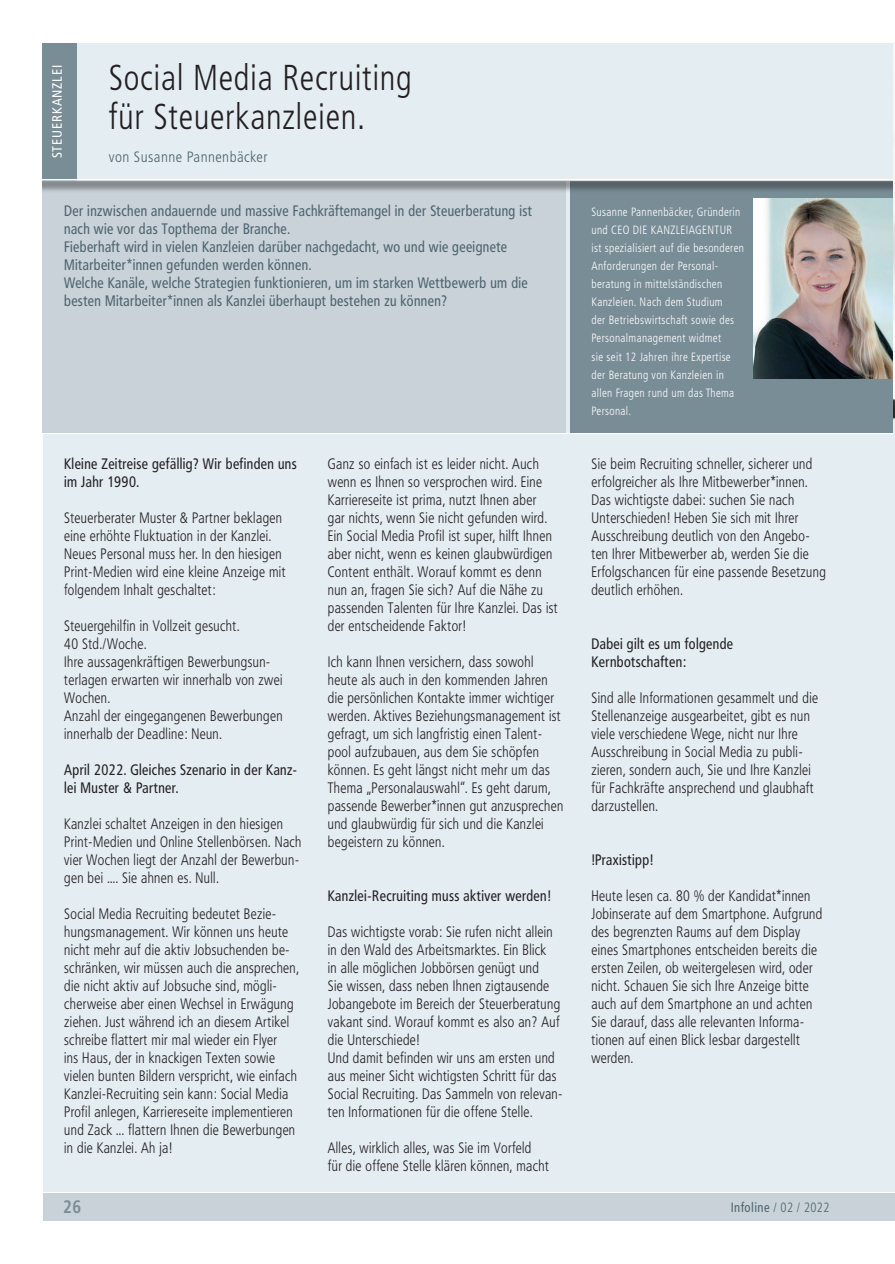
<style>
.page{position:relative;width:895px;height:1264px;background:#fff}
.page>*{position:absolute;margin:0;border:0;box-sizing:border-box;transform-origin:0 0}
.t1{font:300 condensed 36px "Frutiger";letter-spacing:.02em;color:#231f20;scale:.94 1}
.t2{font:700 condensed 18px "Frutiger";color:#798d97;scale:.94 1}
.Lauftext_Frutiger_47{font:300 15px/18px "Frutiger Condensed BQ";letter-spacing:.03em;color:#231f20;scale:.94 1}
.Lauftext_Frutiger_47-2{font:15px/18px "Frutiger Condensed BQ";letter-spacing:.03em;color:#4d636e;scale:.94 1}
.Lauftext_Frutiger_47-3{font:15px/18px "Frutiger Condensed BQ";letter-spacing:.03em;color:#231f20;scale:.94 1}
.t3{font:300 condensed 15px "Frutiger";letter-spacing:.03em;color:#4d636e}
.t4{font:condensed 13.5px "Frutiger";letter-spacing:.03em;color:#4d636e;scale:.94 1}
.t5{font:condensed 13.5px "Frutiger";letter-spacing:.06em;color:#fff}
.Bildtext_grünes_Feld{font:300 condensed 12px/18px "Frutiger";letter-spacing:.03em;color:#fff;scale:.94 1}
.s1{font-weight:300}
</style>
<div class="page">
<div style="left:43px;top:1193px;width:852px;height:28px;background:#c8d2d8"></div>
<div style="left:43px;top:43px;width:852px;height:1148px;background:#e4edf2"></div>
<hr style="left:41px;top:433px;width:852px;height:1px;background:#fff">
<div style="left:43px;top:180px;width:523px;height:252px;background:#c8d2d8"></div>
<div style="left:570px;top:180px;width:323px;height:252px;background:#798d97"></div>
<img style="left:753px;top:198px;width:140px;height:180px">
<div style="left:43px;top:176px;width:850px;height:17px;background:#231f20;opacity:.4"></div>
<hr style="left:43px;top:176px;width:850px;height:4px;background:#e8ecef">
<div style="left:43px;top:43px;width:34px;height:137px;background:#798d97"></div>
<hr style="left:40px;top:179px;width:853px;height:1px;background:#fff">
<img style="left:893px;top:43px;width:2px;height:376px">
<p class="t5" style="left:49px;top:158px;width:95px;rotate:-90deg">STEUERKANZLEI</p>
<p class="t1" style="left:109px;top:57px;width:324px">Social Media Recruiting</p>
<p class="t1" style="left:109px;top:96px;width:274px">für Steuerkanzleien.</p>
<p class="t3" style="left:109px;top:149px;width:160px">von Susanne Pannenbäcker</p>
<p class="Lauftext_Frutiger_47-2" style="left:64px;top:202px;width:499px">Der inzwischen andauernde und massive Fachkräftemangel in der Steuerberatung ist nach wie vor das Topthema der Branche.</p>
<p class="Lauftext_Frutiger_47-2" style="left:64px;top:238px;width:473px">Fieberhaft wird in vielen Kanzleien darüber nachgedacht, wo und wie geeignete<br>Mitarbeiter*innen gefunden werden können.</p>
<p class="Lauftext_Frutiger_47-2" style="left:64px;top:274px;width:495px">Welche Kanäle, welche Strategien funktionieren, um im starken Wettbewerb um die besten Mitarbeiter*innen als Kanzlei überhaupt bestehen zu können?</p>
<p class="Lauftext_Frutiger_47-3" style="left:64px;top:454px;width:249px">Kleine Zeitreise gefällig? Wir befinden uns im Jahr 1990.</p>
<p class="Lauftext_Frutiger_47" style="left:64px;top:508px;width:237px">Steuerberater Muster &amp; Partner beklagen eine erhöhte Fluktuation in der Kanzlei.<br>Neues Personal muss her. In den hiesigen Print-Medien wird eine kleine Anzeige mit folgendem Inhalt geschaltet:</p>
<p class="Lauftext_Frutiger_47" style="left:64px;top:616px;width:188px">Steuergehilfin in Vollzeit gesucht.</p>
<p class="Lauftext_Frutiger_47" style="left:64px;top:634px;width:89px">40 Std./Woche.</p>
<p class="Lauftext_Frutiger_47" style="left:64px;top:652px;width:234px">Ihre aussagenkräftigen Bewerbungsun&shy;terlagen erwarten wir innerhalb von zwei<br>Wochen.</p>
<p class="Lauftext_Frutiger_47" style="left:64px;top:706px;width:234px">Anzahl der eingegangenen Bewerbungen innerhalb der Deadline: Neun.</p>
<p class="Lauftext_Frutiger_47-3" style="left:64px;top:760px;width:249px">April 2022. Gleiches Szenario in der Kanz&shy;lei Muster &amp; Partner.</p>
<p class="Lauftext_Frutiger_47" style="left:64px;top:814px;width:254px">Kanzlei schaltet Anzeigen in den hiesigen Print-Medien und Online Stellenbörsen. Nach vier Wochen liegt der Anzahl der Bewerbun&shy;gen bei .... Sie ahnen es. Null.</p>
<p class="Lauftext_Frutiger_47" style="left:64px;top:904px;width:251px">Social Media Recruiting bedeutet Bezie&shy;hungsmanagement. Wir können uns heute nicht mehr auf die aktiv Jobsuchenden be&shy;schränken, wir müssen auch die ansprechen, die nicht aktiv auf Jobsuche sind, mögli&shy;cherweise aber einen Wechsel in Erwägung ziehen. Just während ich an diesem Artikel schreibe flattert mir mal wieder ein Flyer<br>ins Haus, der in knackigen Texten sowie vielen bunten Bildern verspricht, wie einfach Kanzlei-Recruiting sein kann: Social Media Profil anlegen, Karriereseite implementieren und Zack ... flattern Ihnen die Bewerbungen in die Kanzlei. Ah ja!</p>
<p class="t2" style="left:63px;top:1195px;width:21px">26</p>
<p class="Lauftext_Frutiger_47" style="left:328px;top:454px;width:246px">Ganz so einfach ist es leider nicht. Auch wenn es Ihnen so versprochen wird. Eine Karriereseite ist prima, nutzt Ihnen aber<br>gar nichts, wenn Sie nicht gefunden wird.<br>Ein Social Media Profil ist super, hilft Ihnen aber nicht, wenn es keinen glaubwürdigen Content enthält. Worauf kommt es denn nun an, fragen Sie sich? Auf die Nähe zu passenden Talenten für Ihre Kanzlei. Das ist der entscheidende Faktor!</p>
<p class="Lauftext_Frutiger_47" style="left:328px;top:652px;width:252px">Ich kann Ihnen versichern, dass sowohl heute als auch in den kommenden Jahren die persönlichen Kontakte immer wichtiger werden. Aktives Beziehungsmanagement ist gefragt, um sich langfristig einen Talent&shy;pool aufzubauen, aus dem Sie schöpfen können. Es geht längst nicht mehr um das Thema „Personalauswahl“. Es geht darum, passende Bewerber*innen gut anzusprechen und glaubwürdig für sich und die Kanzlei begeistern zu können.</p>
<p class="Lauftext_Frutiger_47-3" style="left:328px;top:886px;width:239px">Kanzlei-Recruiting muss aktiver werden!</p>
<p class="Lauftext_Frutiger_47" style="left:328px;top:922px;width:249px">Das wichtigste vorab: Sie rufen nicht allein in den Wald des Arbeitsmarktes. Ein Blick<br>in alle möglichen Jobbörsen genügt und<br>Sie wissen, dass neben Ihnen zigtausende Jobangebote im Bereich der Steuerberatung vakant sind. Worauf kommt es also an? Auf die Unterschiede!</p>
<p class="Lauftext_Frutiger_47" style="left:328px;top:1048px;width:251px">Und damit befinden wir uns am ersten und aus meiner Sicht wichtigsten Schritt für das Social Recruiting. Das Sammeln von relevan&shy;ten Informationen für die offene Stelle.</p>
<p class="Lauftext_Frutiger_47" style="left:328px;top:1138px;width:237px">Alles, wirklich alles, was Sie im Vorfeld für die offene Stelle klären können, macht</p>
<p class="Bildtext_grünes_Feld" style="left:591px;top:203px;width:164px">Susanne Pannenbäcker, Gründerin und CEO DIE KANZLEIAGENTUR ist spezialisiert auf die besonderen<br>Anforderungen der Personal&shy;beratung in mittelständischen<br>Kanzleien. Nach dem Studium<br>der Betriebswirtschaft sowie des<br>Personalmanagement widmet<br>sie seit 12 Jahren ihre Expertise der Beratung von Kanzleien in allen Fragen rund um das Thema<br>Personal.</p>
<p class="Lauftext_Frutiger_47" style="left:591px;top:454px;width:251px">Sie beim Recruiting schneller, sicherer und erfolgreicher als Ihre Mitbewerber*innen.<br>Das wichtigste dabei: suchen Sie nach Unterschieden! Heben Sie sich mit Ihrer Ausschreibung deutlich von den Angebo&shy;ten Ihrer Mitbewerber ab, werden Sie die Erfolgschancen für eine passende Besetzung deutlich erhöhen.</p>
<p class="Lauftext_Frutiger_47-3" style="left:591px;top:634px;width:152px">Dabei gilt es um folgende</p>
<p class="Lauftext_Frutiger_47-3" style="left:591px;top:652px;width:102px">Kernbotschaften:</p>
<p class="Lauftext_Frutiger_47" style="left:591px;top:688px;width:243px">Sind alle Informationen gesammelt und die Stellenanzeige ausgearbeitet, gibt es nun viele verschiedene Wege, nicht nur Ihre Ausschreibung in Social Media zu publi&shy;zieren, sondern auch, Sie und Ihre Kanzlei für Fachkräfte ansprechend und glaubhaft darzustellen.</p>
<p class="Lauftext_Frutiger_47-3" style="left:591px;top:850px;width:67px">!Praxistipp!</p>
<p class="Lauftext_Frutiger_47" style="left:591px;top:886px;width:247px">Heute lesen ca. 80 % der Kandidat*innen Jobinserate auf dem Smartphone. Aufgrund des begrenzten Raums auf dem Display eines Smartphones entscheiden bereits die ersten Zeilen, ob weitergelesen wird, oder nicht. Schauen Sie sich Ihre Anzeige bitte auch auf dem Smartphone an und achten Sie darauf, dass alle relevanten Informa&shy;tionen auf einen Blick lesbar dargestellt werden.</p>
<p class="t4" style="left:731px;top:1200px;width:107px">Infoline <span class="s1">/ 02 / 2022</span></p>
</div>
